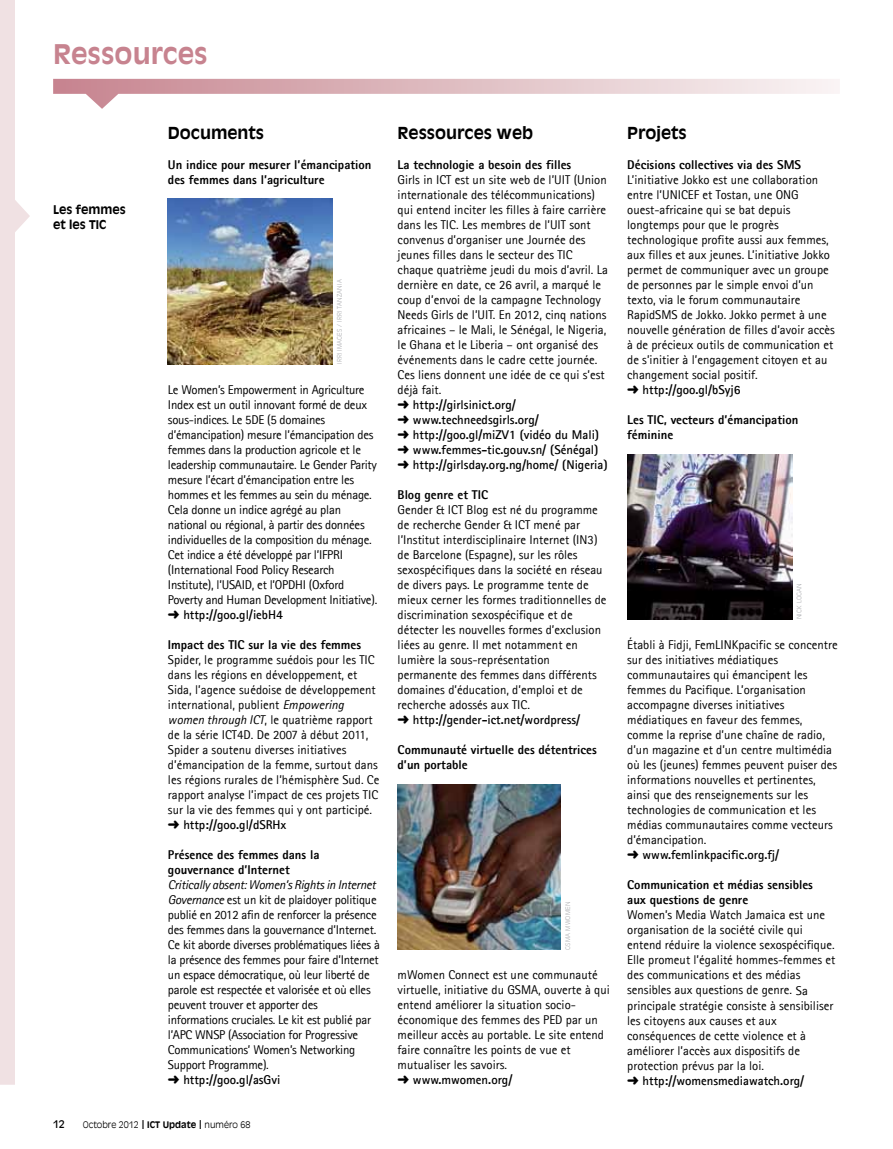
<style>
.page{position:relative;width:893px;height:1149px;background:#fff}
.page>*{position:absolute;margin:0;border:0;box-sizing:border-box;transform-origin:0 0}
.t1{font:700 27px "Antique Olive LT";color:#c7838f}
.t2{font:700 16.5px "Antique Olive LT";color:#000}
.t3{font:12.75px/15px "Agfa Rotis Sans Serif";color:#000}
.t4{font:12.75px/15px "Agfa Rotis Sans Serif";letter-spacing:-.02em;color:#000}
.t5{font:800 12.75px/15px "Agfa Rotis Sans Serif";color:#000}
.t6{font:700 12px/15px "Antique Olive LT";color:#000}
.t7{font:10.5px "Antique Olive LT";color:#000}
.t8{font:300 9px "Antique Olive LT";color:#000}
.t9{font:300 6.3px "Antique Olive LT";letter-spacing:.03em;color:#aeafb2}
.s1{font-weight:700}
.s2{font-style:italic}
.s3{font-size:15px}
</style>
<div class="page">
<svg style="left:0;top:0;width:30px;height:1084px"></svg>
<svg style="left:53px;top:79px;width:786px;height:30px"></svg>
<img style="left:398px;top:784px;width:163px;height:165px">
<img style="left:168px;top:199px;width:165px;height:165px">
<img style="left:627px;top:454px;width:165px;height:165px">
<h1 class="t1" style="left:53px;top:37px;width:156px">Ressources</h1>
<p class="t6" style="left:53px;top:202px;width:74px">Les femmes et les TIC</p>
<p class="t2" style="left:168px;top:123px;width:98px">Documents</p>
<p class="t5" style="left:168px;top:157px;width:205px">Un indice pour mesurer l’émancipation des femmes dans l’agriculture</p>
<p class="t9" style="left:336px;top:364px;width:86px;rotate:-90deg">IRRI images / IRRI Tanzania</p>
<p class="t4" style="left:168px;top:382px;width:211px">Le Women’s Empowerment in Agriculture Index est un outil innovant formé de deux sous-indices. Le 5DE (5 domaines d’émancipation) mesure l’émancipation des femmes dans la production agricole et le leadership communautaire. Le Gender Parity mesure l’écart d’émancipation entre les hommes et les femmes au sein du ménage.<br>Cela donne un indice agrégé au plan national ou régional, à partir des données individuelles de la composition du ménage.<br>Cet indice a été développé par l’IFPRI (International Food Policy Research Institute), l’USAID, et l’OPDHI (Oxford Poverty and Human Development Initiative). ➜ <span class="s1">http://goo.gl/iebH4</span></p>
<p class="t5" style="left:168px;top:637px;width:195px">Impact des TIC sur la vie des femmes</p>
<p class="t3" style="left:168px;top:652px;width:213px">Spider, le programme suédois pour les TIC dans les régions en développement, et Sida, l’agence suédoise de développement international, publient <span class="s2">Empowering women through ICT</span>, le quatrième rapport de la série ICT4D. De 2007 à début 2011, Spider a soutenu diverses initiatives d’émancipation de la femme, surtout dans les régions rurales de l’hémisphère Sud. Ce rapport analyse l’impact de ces projets TIC sur la vie des femmes qui y ont participé. ➜ <span class="s1">http://goo.gl/dSRHx</span></p>
<p class="t5" style="left:168px;top:847px;width:153px">Présence des femmes dans la gouvernance d’Internet</p>
<p class="t4" style="left:168px;top:877px;width:214px"><span class="s2">Critically absent: Women’s Rights in Internet Governance</span> est un kit de plaidoyer politique publié en 2012 afin de renforcer la présence des femmes dans la gouvernance d’Internet.<br>Ce kit aborde diverses problématiques liées à la présence des femmes pour faire d’Internet un espace démocratique, où leur liberté de parole est respectée et valorisée et où elles peuvent trouver et apporter des informations cruciales. Le kit est publié par l’APC WNSP (Association for Progressive Communications’ Women’s Networking Support Programme).<br>➜ <span class="s1">http://goo.gl/asGvi</span></p>
<p class="t7" style="left:53px;top:1117px;width:13px">12</p>
<p class="t8" style="left:83px;top:1118px;width:169px">Octobre 2012 <span class="s3">ı</span> <span class="s1">ICT Update</span> <span class="s3">ı</span> numéro 68</p>
<p class="t2" style="left:398px;top:123px;width:137px">Ressources web</p>
<p class="t5" style="left:398px;top:157px;width:175px">La technologie a besoin des filles</p>
<p class="t3" style="left:398px;top:172px;width:212px">Girls in ICT est un site web de l’UIT (Union internationale des télécommunications) qui entend inciter les filles à faire carrière dans les TIC. Les membres de l’UIT sont convenus d’organiser une Journée des jeunes filles dans le secteur des TIC chaque quatrième jeudi du mois d’avril. La dernière en date, ce 26 avril, a marqué le coup d’envoi de la campagne Technology Needs Girls de l’UIT. En 2012, cinq nations africaines – le Mali, le Sénégal, le Nigeria, le Ghana et le Liberia – ont organisé des événements dans le cadre cette journée.<br>Ces liens donnent une idée de ce qui s’est déjà fait.<br>➜ <span class="s1">http://girlsinict.org/<br></span>➜ <span class="s1">www.techneedsgirls.org/<br></span>➜ <span class="s1">http://goo.gl/miZV1 (vidéo du Mali) </span>➜ <span class="s1">www.femmes-tic.gouv.sn/ (Sénégal) </span>➜ <span class="s1">http://girlsday.org.ng/home/ (Nigeria)</span></p>
<p class="t5" style="left:398px;top:487px;width:92px">Blog genre et TIC</p>
<p class="t3" style="left:398px;top:502px;width:210px">Gender &amp; ICT Blog est né du programme de recherche Gender &amp; ICT mené par l’Institut interdisciplinaire Internet (IN3) de Barcelone (Espagne), sur les rôles sexospécifiques dans la société en réseau de divers pays. Le programme tente de mieux cerner les formes traditionnelles de discrimination sexospécifique et de détecter les nouvelles formes d’exclusion liées au genre. Il met notamment en lumière la sous-représentation permanente des femmes dans différents domaines d’éducation, d’emploi et de recherche adossés aux TIC.<br>➜ <span class="s1">http://gender-ict.net/wordpress/</span></p>
<p class="t5" style="left:398px;top:742px;width:201px">Communauté virtuelle des détentrices d’un portable</p>
<p class="t9" style="left:564px;top:949px;width:48px;rotate:-90deg">GSMA mWomen</p>
<p class="t3" style="left:398px;top:967px;width:214px">mWomen Connect est une communauté virtuelle, initiative du GSMA, ouverte à qui entend améliorer la situation socio&shy;économique des femmes des PED par un meilleur accès au portable. Le site entend faire connaître les points de vue et mutualiser les savoirs.<br>➜ <span class="s1">www.mwomen.org/</span></p>
<p class="t2" style="left:627px;top:123px;width:61px">Projets</p>
<p class="t5" style="left:627px;top:157px;width:175px">Décisions collectives via des SMS</p>
<p class="t3" style="left:627px;top:172px;width:209px">L’initiative Jokko est une collaboration entre l’UNICEF et Tostan, une ONG ouest-africaine qui se bat depuis longtemps pour que le progrès technologique profite aussi aux femmes, aux filles et aux jeunes. L’initiative Jokko permet de communiquer avec un groupe de personnes par le simple envoi d’un texto, via le forum communautaire RapidSMS de Jokko. Jokko permet à une nouvelle génération de filles d’avoir accès à de précieux outils de communication et de s’initier à l’engagement citoyen et au changement social positif.<br>➜ <span class="s1">http://goo.gl/bSyj6</span></p>
<p class="t5" style="left:627px;top:412px;width:173px">Les TIC, vecteurs d’émancipation féminine</p>
<p class="t9" style="left:795px;top:619px;width:36px;rotate:-90deg">Nick Logan</p>
<p class="t3" style="left:627px;top:637px;width:212px">Établi à Fidji, FemLINKpacific se concentre sur des initiatives médiatiques communautaires qui émancipent les femmes du Pacifique. L’organisation accompagne diverses initiatives médiatiques en faveur des femmes, comme la reprise d’une chaîne de radio, d’un magazine et d’un centre multimédia où les (jeunes) femmes peuvent puiser des informations nouvelles et pertinentes, ainsi que des renseignements sur les technologies de communication et les médias communautaires comme vecteurs d’émancipation.<br>➜ <span class="s1">www.femlinkpacific.org.fj/</span></p>
<p class="t5" style="left:627px;top:877px;width:187px">Communication et médias sensibles aux questions de genre</p>
<p class="t3" style="left:627px;top:907px;width:210px">Women’s Media Watch Jamaica est une organisation de la société civile qui entend réduire la violence sexospécifique.<br>Elle promeut l’égalité hommes-femmes et des communications et des médias sensibles aux questions de genre. Sa principale stratégie consiste à sensibiliser les citoyens aux causes et aux conséquences de cette violence et à améliorer l’accès aux dispositifs de protection prévus par la loi.<br>➜ <span class="s1">http://womensmediawatch.org/</span></p>
</div>
